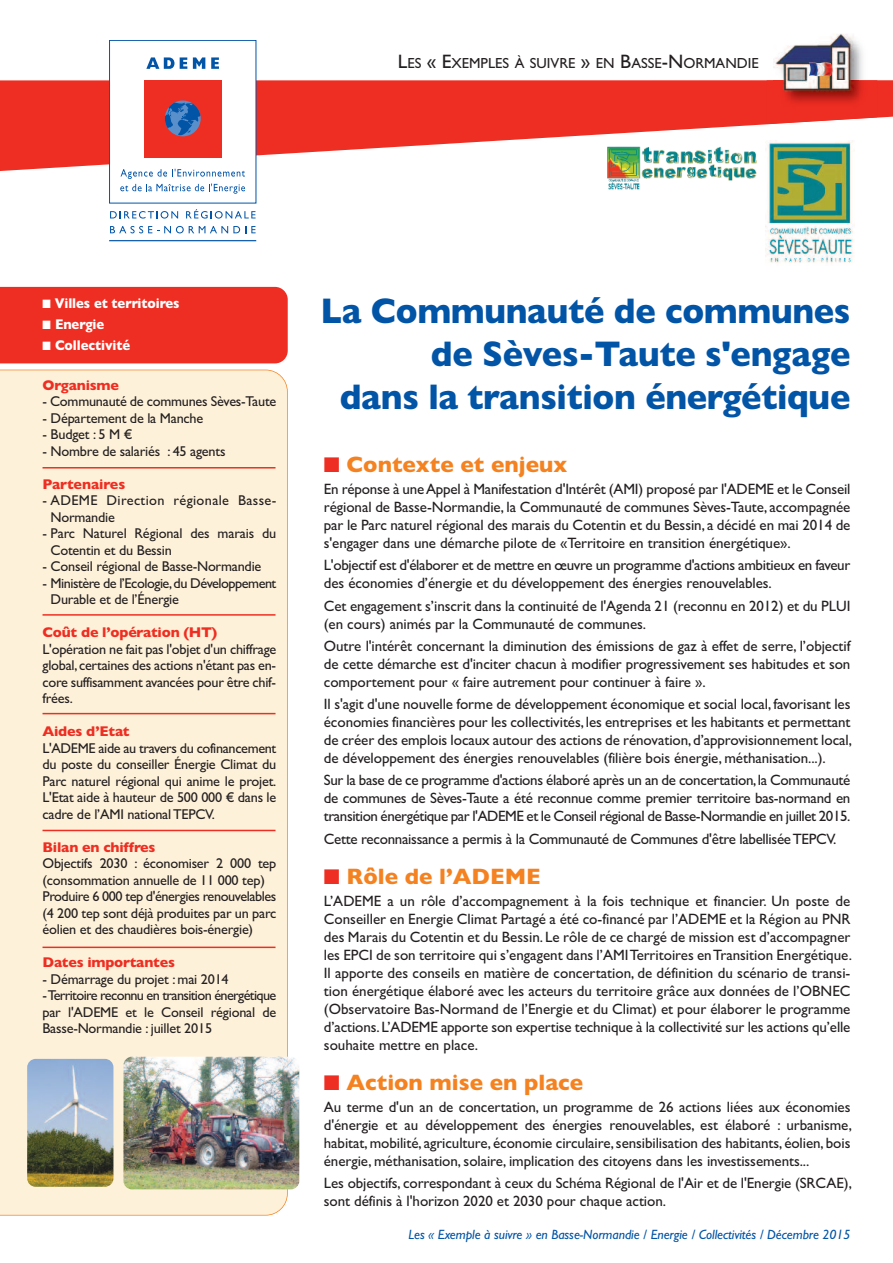
<style>
.page{position:relative;width:893px;height:1263px;background:#fff}
.page>*{position:absolute;margin:0;border:0;box-sizing:border-box;transform-origin:0 0}
.t1{font:700 36px/43.2px "Gill Sans";letter-spacing:-.01em;color:#0154a6;text-align:right;scale:.95 1}
.t2{font:700 22.5px "Gill Sans";color:#f58220}
.t3{font:15px/18px "Gill Sans";letter-spacing:-.005em;color:#231f20;text-align:justify}
.t4{font:14.7px "Gill Sans";color:#231f20}
.t5{font:14.25px/16.5px "Gill Sans";letter-spacing:-.015em;color:#231f20}
.t6{font:700 14.25px "Gill Sans";letter-spacing:-.015em;color:#ee2e22}
.t7{font:14.25px/16.5px "Gill Sans";letter-spacing:-.035em;color:#231f20}
.t8{font:700 14.25px "Gill Sans";letter-spacing:-.005em;color:#fff;scale:.92 1}
.t9{font:14.25px/16.5px "Gill Sans";letter-spacing:.025em;color:#231f20}
.t10{font:italic 13.5px "Gill Sans";letter-spacing:-.005em;color:#0154a6}
.s1{font-size:19.5px}
.s2{color:#ee2e22}
</style>
<div class="page">
<div style="left:0;top:370px;width:288px;height:845px;background:#fef1d9"></div>
<div style="left:0;top:287px;width:288px;height:76px;background:#ee2e22"></div>
<hr style="left:43px;top:467px;width:232px;height:1px;background:#ee2e22">
<hr style="left:43px;top:614px;width:232px;height:2px;background:#ee2e22">
<hr style="left:43px;top:713px;width:232px;height:1px;background:#ee2e22">
<hr style="left:43px;top:830px;width:232px;height:1px;background:#ee2e22">
<hr style="left:43px;top:946px;width:232px;height:2px;background:#ee2e22">
<img style="left:766px;top:172px;width:89px;height:91px">
<img style="left:607px;top:172px;width:150px;height:18px">
<svg style="left:0;top:80px;width:893px;height:92px;fill:#ee2e22"></svg>
<div style="left:109px;top:40px;width:147px;height:163px;background:#fff"></div>
<div style="left:144px;top:80px;width:78px;height:78px;background:#ee2e22"></div>
<svg style="left:165px;top:101px;width:36px;height:35px"></svg>
<svg style="left:146px;top:57px;width:28px;height:12px"></svg>
<svg style="left:180px;top:57px;width:7px;height:12px"></svg>
<svg style="left:193px;top:57px;width:12px;height:12px"></svg>
<svg style="left:211px;top:57px;width:8px;height:12px"></svg>
<svg style="left:120px;top:169px;width:125px;height:25px"></svg>
<div style="left:109px;top:40px;width:147px;height:163px;border:1px solid #0154a6"></div>
<svg style="left:110px;top:211px;width:68px;height:8px"></svg>
<svg style="left:186px;top:209px;width:70px;height:10px"></svg>
<svg style="left:110px;top:226px;width:146px;height:7px"></svg>
<hr style="left:109px;top:240px;width:147px;height:1px;background:#0154a6">
<img style="left:27px;top:1059px;width:86px;height:128px;border-radius:9px">
<img style="left:123px;top:1057px;width:176px;height:132px;border-radius:9px">
<img style="left:766px;top:124px;width:111px;height:3px">
<img style="left:766px;top:44px;width:111px;height:80px">
<img style="left:773px;top:33px;width:85px;height:75px">
<img style="left:809px;top:62px;width:23px;height:14px">
<p class="t4" style="left:398px;top:54px;width:362px"><span class="s1">L</span>ES <span class="s1">« E</span>xEMPLES à SUIVRE <span class="s1">»</span> EN <span class="s1">B</span>ASSE<span class="s1">-N</span>ORMANDIE</p>
<p class="t8" style="left:42px;top:295px;width:150px">■ Villes et territoires</p>
<p class="t8" style="left:42px;top:316px;width:69px">■ Energie</p>
<p class="t8" style="left:42px;top:337px;width:97px">■ Collectivité</p>
<p class="t6" style="left:43px;top:376px;width:78px">Organisme</p>
<p class="t5" style="left:43px;top:393px;width:235px">- Communauté de communes Sèves-Taute</p>
<p class="t5" style="left:43px;top:410px;width:162px">- Département de la Manche</p>
<p class="t5" style="left:43px;top:426px;width:91px">- Budget :5 M €</p>
<p class="t5" style="left:43px;top:443px;width:184px">- Nombre de salariés : 45 agents</p>
<p class="t6" style="left:43px;top:475px;width:84px">Partenaires</p>
<p class="t9" style="left:51px;top:492px;width:227px;text-indent:-8px">- ADEME Direction régionale Basse-<br>Normandie</p>
<p class="t5" style="left:51px;top:525px;width:227px;text-indent:-8px">- Parc Naturel Régional des marais du<br>Cotentin et du Bessin</p>
<p class="t5" style="left:43px;top:558px;width:220px">- Conseil régional de Basse-Normandie</p>
<p class="t7" style="left:51px;top:575px;width:227px;text-indent:-8px">- Ministère de l’Ecologie,du Développement<br>Durable et de l’Énergie</p>
<p class="t6" style="left:43px;top:624px;width:176px">Coût de l’opération (HT)</p>
<p class="t5" style="left:43px;top:641px;width:235px;text-align:justify">L'opération ne fait pas l'objet d'un chiffrage global,certaines des actions n'étant pas en&shy;core suffisamment avancées pour être chif&shy;frées.</p>
<p class="t6" style="left:43px;top:723px;width:89px">Aides d’Etat</p>
<p class="t5" style="left:43px;top:740px;width:235px;text-align:justify">L'ADEME aide au travers du cofinancement du poste du conseiller Énergie Climat du Parc naturel régional qui anime le projet.<br>L'Etat aide à hauteur de 500 000 € dans le cadre de l’AMI nationalTEPCV.</p>
<p class="t6" style="left:43px;top:838px;width:114px">Bilan en chiffres</p>
<p class="t5" style="left:43px;top:855px;width:235px">Objectifs 2030 : économiser 2 000 tep (consommation annuelle de 11 000 tep)<br>Produire 6 000 tep d'énergies renouvelables (4 200 tep sont déjà produites par un parc éolien et des chaudières bois-énergie)</p>
<p class="t6" style="left:43px;top:954px;width:134px">Dates importantes</p>
<p class="t5" style="left:43px;top:971px;width:235px">- Démarrage du projet : mai 2014 -Territoire reconnu en transition énergétique par l'ADEME et le Conseil régional de Basse-Normandie : juillet 2015</p>
<h1 class="t1" style="left:320px;top:289px;width:559px">La Communauté de communes de Sèves-Taute s'engage<br>dans la transition énergétique</h1>
<h2 class="t2" style="left:324px;top:451px;width:245px"><span class="s2">■</span> Contexte et enjeux</h2>
<p class="t3" style="left:324px;top:480px;width:528px">En réponse à uneAppel à Manifestation d'Intérêt (AMI) proposé par l'ADEME et le Conseil régional de Basse-Normandie, la Communauté de communes Sèves-Taute, accompagnée par le Parc naturel régional des marais du Cotentin et du Bessin, a décidé en mai 2014 de s'engager dans une démarche pilote de «Territoire en transition énergétique».</p>
<p class="t3" style="left:324px;top:556px;width:528px">L'objectif est d'élaborer et de mettre en œuvre un programme d'actions ambitieux en faveur des économies d’énergie et du développement des énergies renouvelables.</p>
<p class="t3" style="left:324px;top:596px;width:528px">Cet engagement s’inscrit dans la continuité de l'Agenda 21 (reconnu en 2012) et du PLUI (en cours) animés par la Communauté de communes.</p>
<p class="t3" style="left:324px;top:637px;width:528px">Outre l'intérêt concernant la diminution des émissions de gaz à effet de serre, l’objectif de cette démarche est d'inciter chacun à modifier progressivement ses habitudes et son comportement pour « faire autrement pour continuer à faire ».</p>
<p class="t3" style="left:324px;top:695px;width:530px">Il s'agit d'une nouvelle forme de développement économique et social local, favorisant les économies financières pour les collectivités, les entreprises et les habitants et permettant de créer des emplois locaux autour des actions de rénovation,d’approvisionnement local, de développement des énergies renouvelables (filière bois énergie, méthanisation...).</p>
<p class="t3" style="left:324px;top:771px;width:528px">Sur la base de ce programme d'actions élaboré après un an de concertation,la Communauté de communes de Sèves-Taute a été reconnue comme premier territoire bas-normand en transition énergétique par l'ADEME et le Conseil régional de Basse-Normandie en juillet 2015.</p>
<p class="t3" style="left:324px;top:829px;width:514px">Cette reconnaissance a permis à la Communauté de Communes d'être labelliséeTEPCV.</p>
<h2 class="t2" style="left:324px;top:863px;width:218px"><span class="s2">■</span> Rôle de l’ADEME</h2>
<p class="t3" style="left:324px;top:892px;width:530px">L’ADEME a un rôle d’accompagnement à la fois technique et financier. Un poste de Conseiller en Energie Climat Partagé a été co-financé par l’ADEME et la Région au PNR des Marais du Cotentin et du Bessin. Le rôle de ce chargé de mission est d’accompagner les EPCI de son territoire qui s’engagent dans l’AMITerritoires enTransition Energétique.<br>Il apporte des conseils en matière de concertation, de définition du scénario de transi&shy;tion énergétique élaboré avec les acteurs du territoire grâce aux données de l’OBNEC (Observatoire Bas-Normand de l’Energie et du Climat) et pour élaborer le programme d’actions.L’ADEME apporte son expertise technique à la collectivité sur les actions qu’elle souhaite mettre en place.</p>
<h2 class="t2" style="left:324px;top:1069px;width:261px"><span class="s2">■</span> Action mise en place</h2>
<p class="t3" style="left:324px;top:1098px;width:530px">Au terme d'un an de concertation, un programme de 26 actions liées aux économies d'énergie et au développement des énergies renouvelables, est élaboré : urbanisme, habitat,mobilité, agriculture, économie circulaire,sensibilisation des habitants, éolien, bois énergie, méthanisation, solaire, implication des citoyens dans les investissements...</p>
<p class="t3" style="left:324px;top:1174px;width:530px">Les objectifs, correspondant à ceux du Schéma Régional de l'Air et de l'Energie (SRCAE), sont définis à l'horizon 2020 et 2030 pour chaque action.</p>
<p class="t10" style="left:409px;top:1226px;width:443px">Les « Exemple à suivre » en Basse-Normandie / Energie / Collectivités / Décembre 2015</p>
</div>
